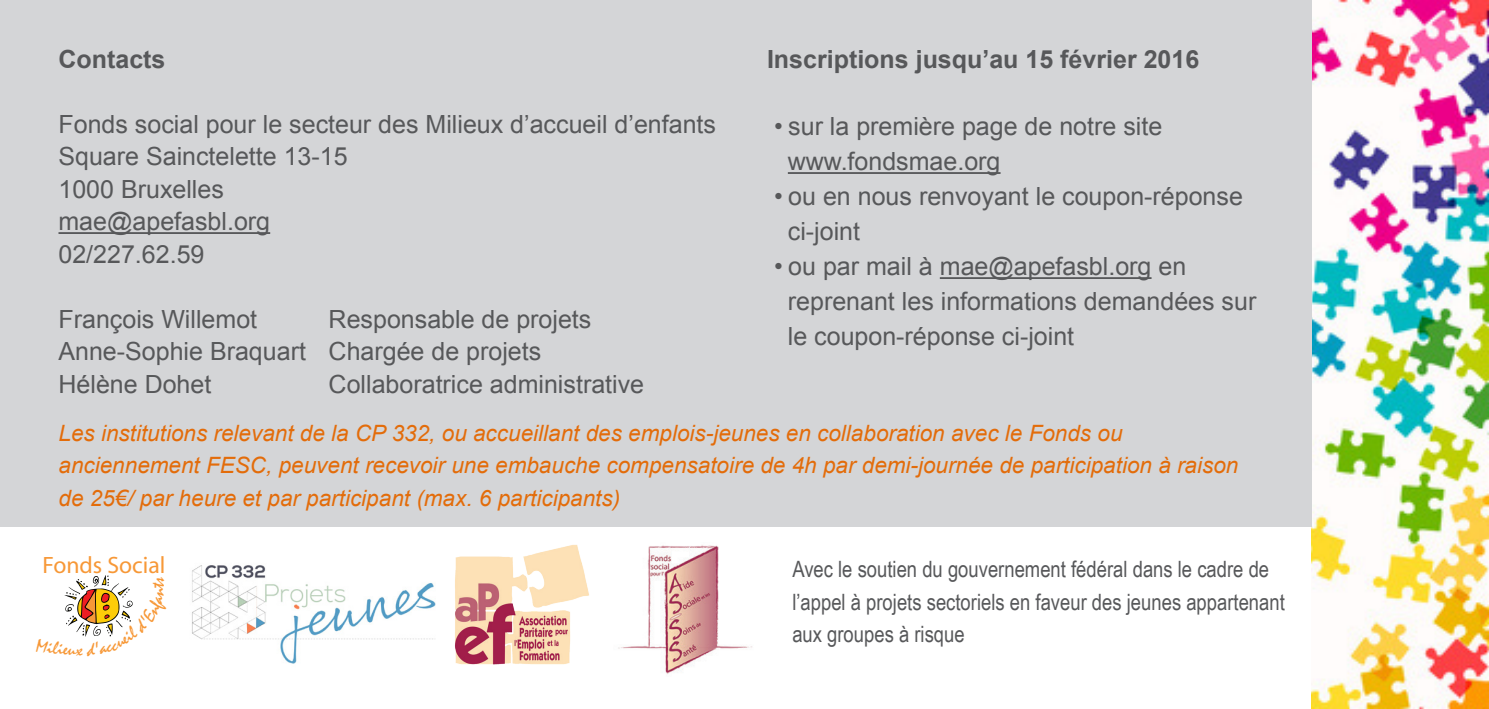
<style>
.page{position:relative;width:1489px;height:709px;background:#fff}
.page>*{position:absolute;margin:0;border:0;box-sizing:border-box;transform-origin:0 0}
.t1{font:25px/32.5px "Arial";color:#57585a}
.t2{font:700 25px "Arial";color:#57585a}
.t3{font:23.75px "Myriad";color:#f79837}
.t4{font:italic 22.5px/32.5px "Arial";color:#e36c0a}
.Corps_de_texte_noir{font:22.5px/32.5px "Arial Narrow";color:#57585a}
</style>
<div class="page">
<img style="left:1311px;top:0;width:177px;height:709px">
<img style="left:192px;top:565px;width:244px;height:99px">
<img style="left:455px;top:544px;width:134px;height:121px">
<div style="left:0;top:0;width:1311px;height:526px;background:#d4d5d7"></div>
<hr style="left:58px;top:232px;width:212px;height:2px;background:#57585a">
<hr style="left:787px;top:172px;width:213px;height:2px;background:#57585a">
<hr style="left:939px;top:277px;width:212px;height:2px;background:#57585a">
<img style="left:618px;top:545px;width:134px;height:129px">
<svg style="left:64px;top:575px;width:69px;height:62px"></svg>
<p class="t2" style="left:58px;top:42px;width:108px">Contacts</p>
<p class="t1" style="left:58px;top:108px;width:659px">Fonds social pour le secteur des Milieux d’accueil d’enfants</p>
<p class="t1" style="left:58px;top:141px;width:291px">Square Sainctelette 13-15</p>
<p class="t1" style="left:58px;top:173px;width:167px">1000 Bruxelles</p>
<p class="t1" style="left:58px;top:206px;width:213px">mae@apefasbl.org</p>
<p class="t1" style="left:58px;top:238px;width:147px">02/227.62.59</p>
<p class="t1" style="left:58px;top:303px;width:200px">François Willemot</p>
<p class="t1" style="left:328px;top:303px;width:264px">Responsable de projets</p>
<p class="t1" style="left:58px;top:336px;width:484px">Anne-Sophie Braquart Chargée de projets<br>Hélène Dohet</p>
<p class="t1" style="left:328px;top:368px;width:317px">Collaboratrice administrative</p>
<p class="t2" style="left:767px;top:42px;width:434px">Inscriptions jusqu’au 15 février 2016</p>
<p class="t1" style="left:774px;top:111px;width:389px">• sur la première page de notre site</p>
<p class="t1" style="left:787px;top:146px;width:214px">www.fondsmae.org</p>
<p class="t1" style="left:774px;top:181px;width:470px">• ou en nous renvoyant le coupon-réponse</p>
<p class="t1" style="left:787px;top:216px;width:74px">ci-joint</p>
<p class="t1" style="left:774px;top:251px;width:413px">• ou par mail à mae@apefasbl.org en</p>
<p class="t1" style="left:787px;top:286px;width:470px">reprenant les informations demandées sur</p>
<p class="t1" style="left:787px;top:321px;width:288px">le coupon-réponse ci-joint</p>
<p class="t4" style="left:58px;top:417px;width:1181px">Les institutions relevant de la CP 332, ou accueillant des emplois-jeunes en collaboration avec le Fonds ou anciennement FESC, peuvent recevoir une embauche compensatoire de 4h par demi-journée de participation à raison de 25€/ par heure et par participant (max. 6 participants)</p>
<p class="t3" style="left:42px;top:553px;width:124px">Fonds Social</p>
<p class="Corps_de_texte_noir" style="left:792px;top:552px;width:494px">Avec le soutien du gouvernement fédéral dans le cadre de l’appel à projets sectoriels en faveur des jeunes appartenant aux groupes à risque</p>
</div>
